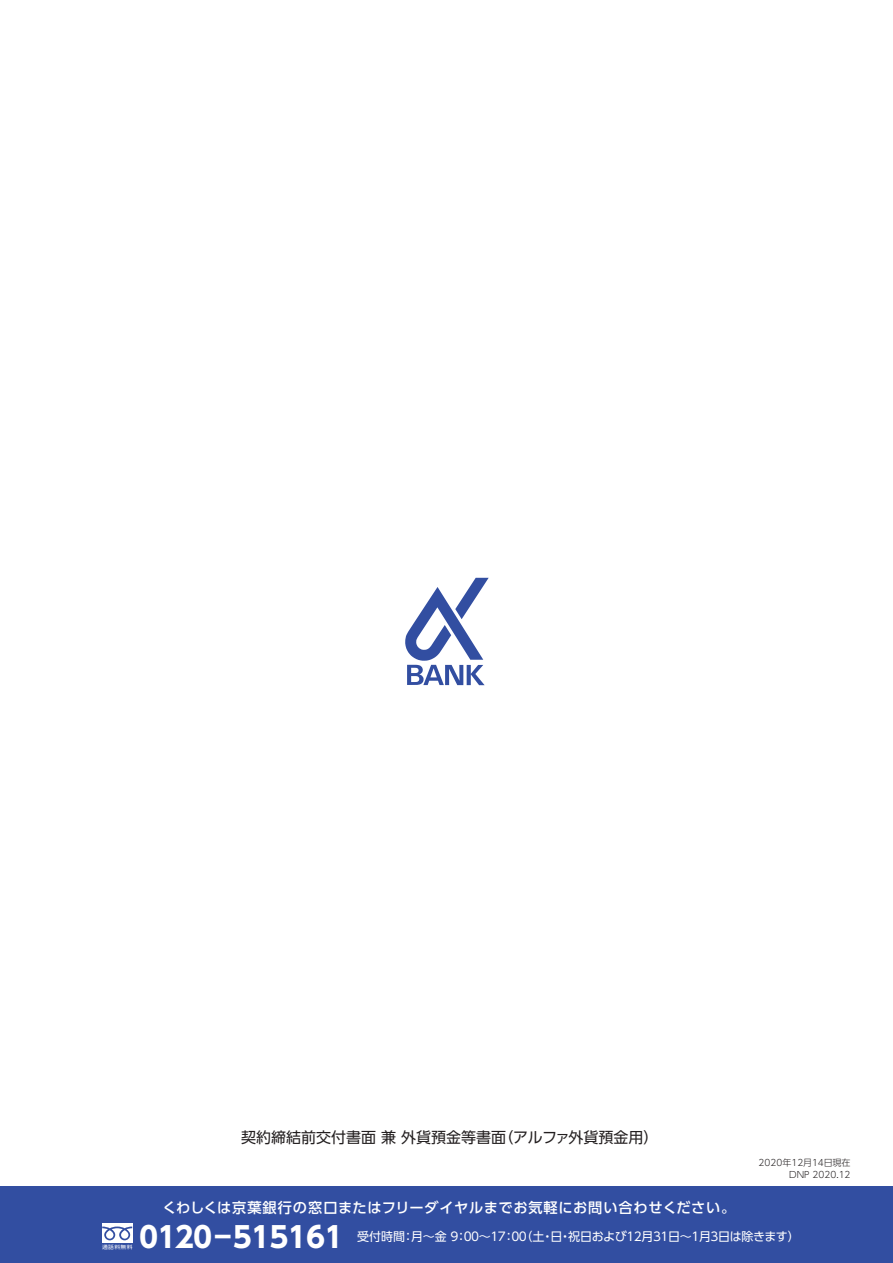
<style>
.page{position:relative;width:893px;height:1263px;background:#fff}
.page>*{position:absolute;margin:0;border:0;box-sizing:border-box;transform-origin:0 0}
.t1{font:700 28.5px "UD Shin Go Pro";letter-spacing:-.355em;color:#fff}
.t2{font:15px "UD Shin Go Pro";color:#231f20}
.t3{font:500 14.25px "UD Shin Go Pro";letter-spacing:.04em;color:#fff}
.t4{font:12px "UD Shin Go Pro";letter-spacing:-.125em;color:#fff}
.t5{font:300 9px/12px "UD Shin Go Pro";color:#231f20;text-align:right}
.t6{font:5.25px "UD Shin Go Pro";letter-spacing:.07em;color:#fff;scale:1.11 1}
</style>
<div class="page">
<svg style="left:405px;top:578px;width:84px;height:107px"></svg>
<div style="left:0;top:1186px;width:893px;height:77px;background:#324ea1"></div>
<div style="left:102px;top:1223px;width:30px;height:20px;background:#fff"></div>
<svg style="left:102px;top:1226px;width:30px;height:14px"></svg>
<p class="t2" style="left:241px;top:1125px;width:419px">契約締結前交付書面 兼 外貨預金等書面（アルファ外貨預金用）</p>
<p class="t5" style="left:759px;top:1156px;width:93px">2020年12月14日現在<br>DNP 2020.12</p>
<p class="t3" style="left:163px;top:1195px;width:574px">くわしくは京葉銀行の窓口またはフリーダイヤルまでお気軽にお問い合わせください。</p>
<h1 class="t1" style="left:134px;top:1214px;width:215px">０１２０－５１５１６１</h1>
<p class="t4" style="left:357px;top:1226px;width:444px">受付時間：月～金 ９：００～１７：００（土・日・祝日および１２月３１日～１月３日は除きます）</p>
<p class="t6" style="left:102px;top:1243px;width:29px">通話料無料</p>
</div>
